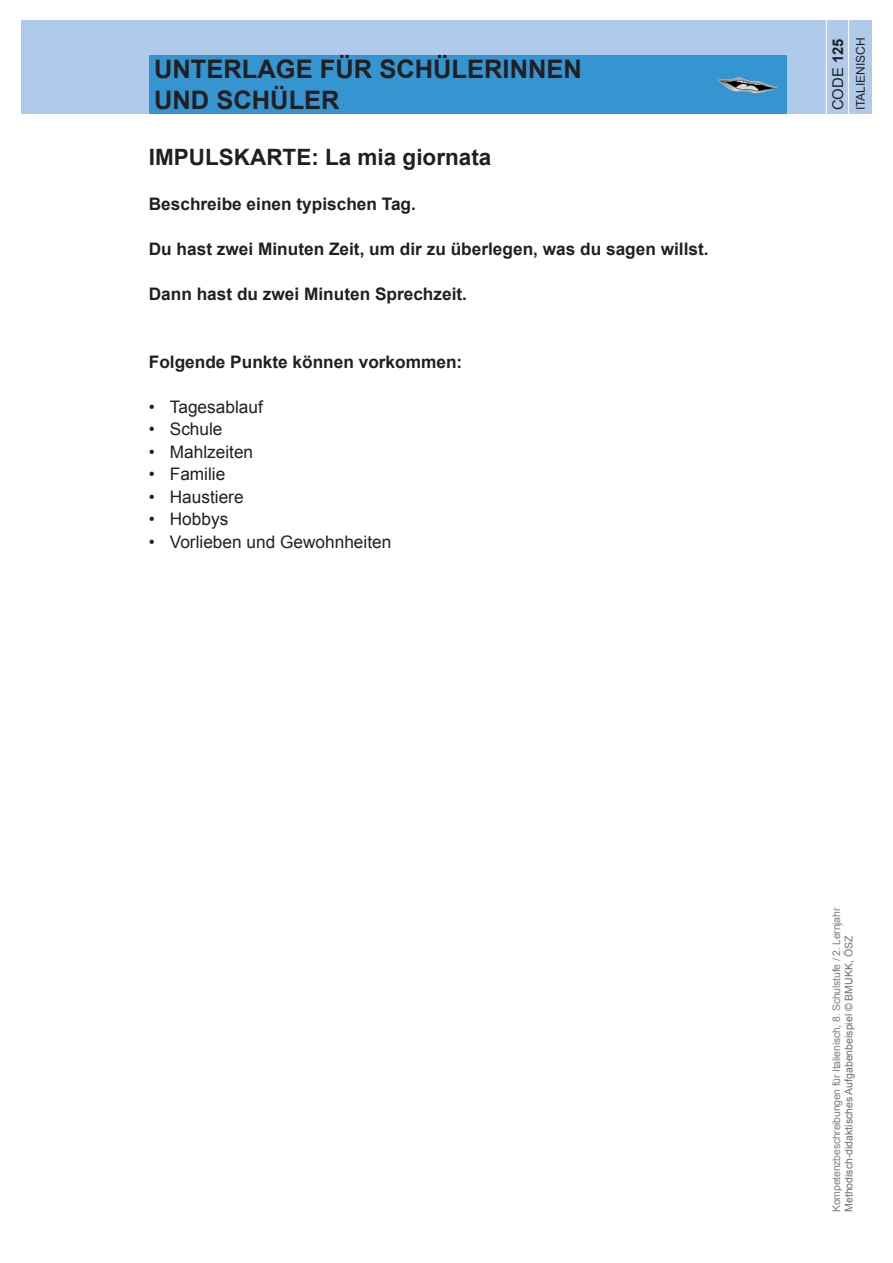
<style>
.page{position:relative;width:893px;height:1263px;background:#fff}
.page>*{position:absolute;margin:0;border:0;box-sizing:border-box;transform-origin:0 0}
.t1{font:700 25.5px/30.6px "Arial";color:#231f20}
.t2{font:700 22.5px "Arial";color:#231f20}
.t3{font:700 17.25px "Arial";color:#231f20}
.t4{font:17.25px "Arial";color:#231f20}
.t5{font:14.85px "Arial";color:#231f20}
.t6{font:12px "Arial";color:#231f20}
.t7{font:10.5px "Arial";letter-spacing:-.02em;color:#808285}
.t8{font:10.5px "Arial";color:#6c6d70}
.s1{font-weight:700}
</style>
<div class="page">
<div style="left:21px;top:20px;width:851px;height:94px;background:#b0cbe9"></div>
<div style="left:149px;top:55px;width:638px;height:59px;background:#3495d1"></div>
<img style="left:717px;top:77px;width:22px;height:10px">
<hr style="left:848px;top:20px;width:1px;height:127px;background:#fff">
<hr style="left:826px;top:20px;width:1px;height:127px;background:#fff">
<h1 class="t1" style="left:154px;top:55px;width:429px">UNTERLAGE FÜR SCHÜLERINNEN<br>UND SCHÜLER</h1>
<h2 class="t2" style="left:149px;top:142px;width:344px">IMPULSKARTE: La mia giornata</h2>
<p class="t3" style="left:149px;top:193px;width:269px">Beschreibe einen typischen Tag.</p>
<p class="t3" style="left:149px;top:238px;width:561px">Du hast zwei Minuten Zeit, um dir zu überlegen, was du sagen willst.</p>
<p class="t3" style="left:149px;top:283px;width:320px">Dann hast du zwei Minuten Sprechzeit.</p>
<p class="t3" style="left:149px;top:350px;width:315px">Folgende Punkte können vorkommen:</p>
<p class="t4" style="left:149px;top:395px;width:116px">• Tagesablauf</p>
<p class="t4" style="left:149px;top:418px;width:75px">• Schule</p>
<p class="t4" style="left:149px;top:440px;width:106px">• Mahlzeiten</p>
<p class="t4" style="left:149px;top:463px;width:78px">• Familie</p>
<p class="t4" style="left:149px;top:485px;width:96px">• Haustiere</p>
<p class="t4" style="left:149px;top:508px;width:81px">• Hobbys</p>
<p class="t4" style="left:149px;top:530px;width:244px">• Vorlieben und Gewohnheiten</p>
<p class="t5" style="left:828px;top:110px;width:73px;rotate:-90deg">CODE <span class="s1">125</span></p>
<p class="t6" style="left:853px;top:110px;width:75px;rotate:-90deg">ITALIENISCH</p>
<p class="t7" style="left:829px;top:1212px;width:306px;rotate:-90deg">Kompetenzbeschreibungen für Italienisch, 8. Schulstufe / 2. Lernjahr</p>
<p class="t8" style="left:842px;top:1212px;width:278px;rotate:-90deg">Methodisch-didaktisches Aufgabenbeispiel © BMUKK, ÖSZ</p>
</div>
